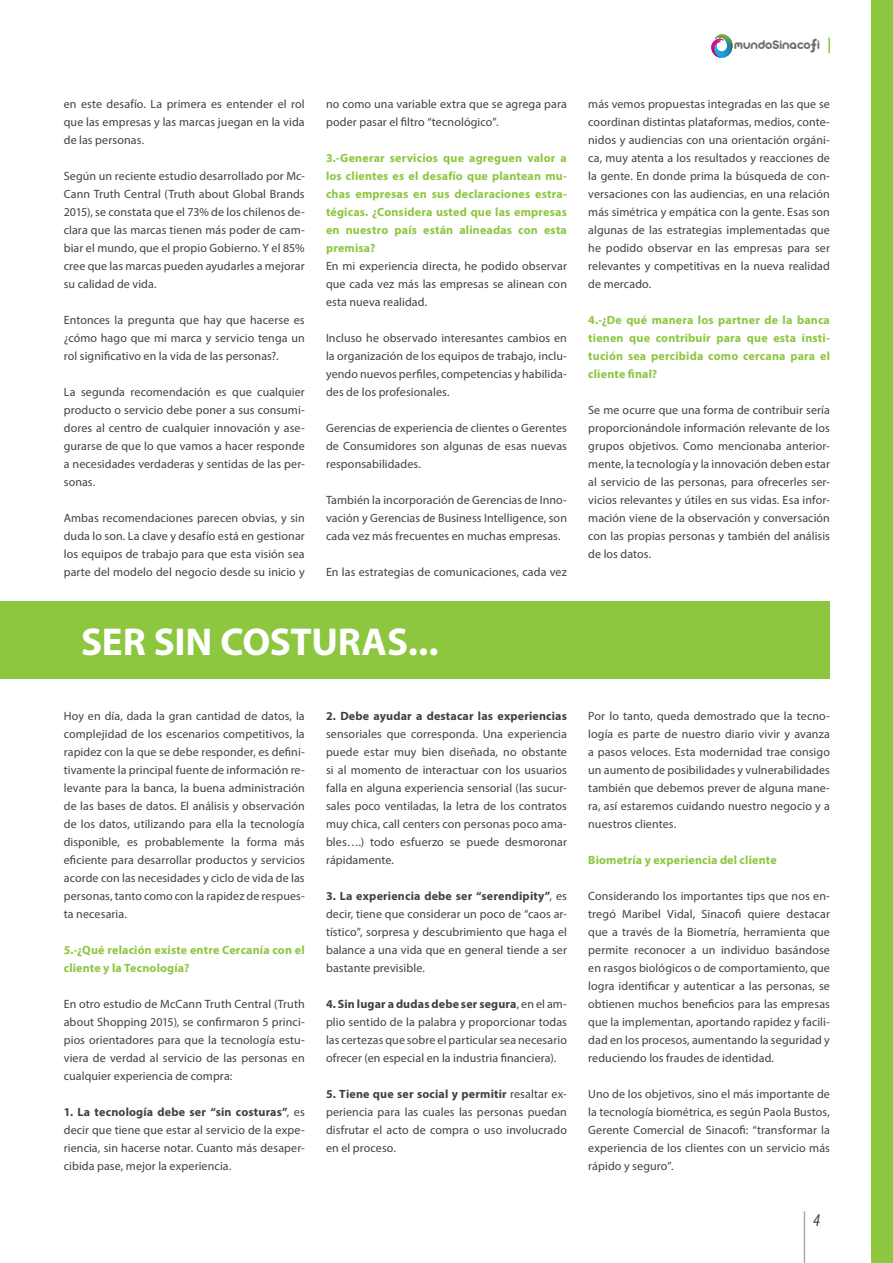
<style>
.page{position:relative;width:893px;height:1263px;background:#fff}
.page>*{position:absolute;margin:0;border:0;box-sizing:border-box;transform-origin:0 0}
.t1{font:700 39px "Myriad Pro";letter-spacing:-.005em;color:#fff}
.t2{font:italic condensed 18px "Myriad Pro";color:#414042}
.t3{font:13.65px "Arista 2.0 Alternate";color:#6d6e71}
.t4{font:12px/18px "Myriad Pro";letter-spacing:.01em;color:#414142;text-align:justify}
.t5{font:700 12px/18px "Myriad Pro";letter-spacing:.015em;color:#8dc63f;text-align:justify}
.t6{font:700 12px "Myriad Pro";letter-spacing:.015em;color:#414142}
.s1{font-size:17.7px}
.s2{font-weight:700}
</style>
<div class="page">
<hr style="left:804px;top:1211px;width:1px;height:52px;background:#a7a9ac">
<svg style="left:828px;top:38px;width:2px;height:15px"></svg>
<svg style="left:711px;top:34px;width:22px;height:24px"></svg>
<div style="left:872px;top:0;width:21px;height:1263px;background:#8dc63f"></div>
<div style="left:0;top:601px;width:829px;height:78px;background:#8dc63f"></div>
<p class="t4" style="left:64px;top:95px;width:242px">en este desafío. La primera es entender el rol que las empresas y las marcas juegan en la vida de las personas.</p>
<p class="t4" style="left:64px;top:167px;width:242px">Según un reciente estudio desarrollado por Mc-Cann Truth Central (Truth about Global Brands 2015), se constata que el 73% de los chilenos de&shy;clara que las marcas tienen más poder de cam&shy;biar el mundo, que el propio Gobierno. Y el 85% cree que las marcas pueden ayudarles a mejorar su calidad de vida.</p>
<p class="t4" style="left:64px;top:311px;width:242px">Entonces la pregunta que hay que hacerse es ¿cómo hago que mi marca y servicio tenga un rol significativo en la vida de las personas?.</p>
<p class="t4" style="left:64px;top:383px;width:242px">La segunda recomendación es que cualquier producto o servicio debe poner a sus consumi&shy;dores al centro de cualquier innovación y ase&shy;gurarse de que lo que vamos a hacer responde a necesidades verdaderas y sentidas de las per&shy;sonas.</p>
<p class="t4" style="left:64px;top:509px;width:242px">Ambas recomendaciones parecen obvias, y sin duda lo son. La clave y desafío está en gestionar los equipos de trabajo para que esta visión sea parte del modelo del negocio desde su inicio y</p>
<p class="t4" style="left:326px;top:95px;width:242px">no como una variable extra que se agrega para poder pasar el filtro “tecnológico”.</p>
<p class="t5" style="left:326px;top:149px;width:242px">3.-Generar servicios que agreguen valor a los clientes es el desafío que plantean mu&shy;chas empresas en sus declaraciones estra&shy;tégicas. ¿Considera usted que las empresas en nuestro país están alineadas con esta premisa?</p>
<p class="t4" style="left:326px;top:257px;width:242px">En mi experiencia directa, he podido observar que cada vez más las empresas se alinean con esta nueva realidad.</p>
<p class="t4" style="left:326px;top:329px;width:242px">Incluso he observado interesantes cambios en la organización de los equipos de trabajo, inclu&shy;yendo nuevos perfiles, competencias y habilida&shy;des de los profesionales.</p>
<p class="t4" style="left:326px;top:419px;width:242px">Gerencias de experiencia de clientes o Gerentes de Consumidores son algunas de esas nuevas responsabilidades.</p>
<p class="t4" style="left:326px;top:491px;width:242px">También la incorporación de Gerencias de Inno&shy;vación y Gerencias de Business Intelligence, son cada vez más frecuentes en muchas empresas.</p>
<p class="t4" style="left:326px;top:563px;width:242px">En las estrategias de comunicaciones, cada vez</p>
<h1 class="t1" style="left:81px;top:616px;width:359px">SER SIN COSTURAS...</h1>
<p class="t3" style="left:734px;top:36px;width:87px">mundoSinaco i<span class="s1">f</span></p>
<p class="t4" style="left:588px;top:95px;width:243px">más vemos propuestas integradas en las que se coordinan distintas plataformas, medios, conte&shy;nidos y audiencias con una orientación orgáni&shy;ca, muy atenta a los resultados y reacciones de la gente. En donde prima la búsqueda de con&shy;versaciones con las audiencias, en una relación más simétrica y empática con la gente. Esas son algunas de las estrategias implementadas que he podido observar en las empresas para ser relevantes y competitivas en la nueva realidad de mercado.</p>
<p class="t5" style="left:588px;top:311px;width:243px">4.-¿De qué manera los partner de la banca tienen que contribuir para que esta insti&shy;tución sea percibida como cercana para el cliente final?</p>
<p class="t4" style="left:588px;top:401px;width:243px">Se me ocurre que una forma de contribuir sería proporcionándole información relevante de los grupos objetivos. Como mencionaba anterior&shy;mente, la tecnología y la innovación deben estar al servicio de las personas, para ofrecerles ser&shy;vicios relevantes y útiles en sus vidas. Esa infor&shy;mación viene de la observación y conversación con las propias personas y también del análisis de los datos.</p>
<p class="t4" style="left:64px;top:707px;width:242px">Hoy en día, dada la gran cantidad de datos, la complejidad de los escenarios competitivos, la rapidez con la que se debe responder, es defini&shy;tivamente la principal fuente de información re&shy;levante para la banca, la buena administración de las bases de datos. El análisis y observación de los datos, utilizando para ella la tecnología disponible, es probablemente la forma más eficiente para desarrollar productos y servicios acorde con las necesidades y ciclo de vida de las personas, tanto como con la rapidez de respues&shy;ta necesaria.</p>
<p class="t5" style="left:64px;top:941px;width:242px">5.-¿Qué relación existe entre Cercanía con el cliente y la Tecnología?</p>
<p class="t4" style="left:64px;top:995px;width:242px">En otro estudio de McCann Truth Central (Truth about Shopping 2015), se confirmaron 5 princi&shy;pios orientadores para que la tecnología estu&shy;viera de verdad al servicio de las personas en cualquier experiencia de compra:</p>
<p class="t4" style="left:64px;top:1103px;width:242px"><span class="s2">1. La tecnología debe ser “sin costuras”</span>, es decir que tiene que estar al servicio de la expe&shy;riencia, sin hacerse notar. Cuanto más desaper&shy;cibida pase, mejor la experiencia.</p>
<p class="t6" style="left:326px;top:708px;width:242px">2. Debe ayudar a destacar las experiencias</p>
<p class="t4" style="left:326px;top:725px;width:242px">sensoriales que corresponda. Una experiencia puede estar muy bien diseñada, no obstante si al momento de interactuar con los usuarios falla en alguna experiencia sensorial (las sucur&shy;sales poco ventiladas, la letra de los contratos muy chica, call centers con personas poco ama&shy;bles….) todo esfuerzo se puede desmoronar rápidamente.</p>
<p class="t4" style="left:326px;top:887px;width:242px"><span class="s2">3. La experiencia debe ser “serendipity”</span>, es decir, tiene que considerar un poco de “caos ar&shy;tístico”, sorpresa y descubrimiento que haga el balance a una vida que en general tiende a ser bastante previsible.</p>
<p class="t4" style="left:326px;top:995px;width:242px"><span class="s2">4. Sin lugar a dudas debe ser segura</span>, en el am&shy;plio sentido de la palabra y proporcionar todas las certezas que sobre el particular sea necesario ofrecer (en especial en la industria financiera).</p>
<p class="t4" style="left:326px;top:1085px;width:242px"><span class="s2">5. Tiene que ser social y permitir</span> resaltar ex&shy;periencia para las cuales las personas puedan disfrutar el acto de compra o uso involucrado en el proceso.</p>
<p class="t4" style="left:588px;top:707px;width:243px">Por lo tanto, queda demostrado que la tecno&shy;logía es parte de nuestro diario vivir y avanza a pasos veloces. Esta modernidad trae consigo un aumento de posibilidades y vulnerabilidades también que debemos prever de alguna mane&shy;ra, así estaremos cuidando nuestro negocio y a nuestros clientes.</p>
<p class="t5" style="left:588px;top:851px;width:190px">Biometría y experiencia del cliente</p>
<p class="t4" style="left:588px;top:887px;width:243px">Considerando los importantes tips que nos en&shy;tregó Maribel Vidal, Sinacofi quiere destacar que a través de la Biometría, herramienta que permite reconocer a un individuo basándose en rasgos biológicos o de comportamiento, que logra identificar y autenticar a las personas, se obtienen muchos beneficios para las empresas que la implementan, aportando rapidez y facili&shy;dad en los procesos, aumentando la seguridad y reduciendo los fraudes de identidad.</p>
<p class="t4" style="left:588px;top:1085px;width:243px">Uno de los objetivos, sino el más importante de la tecnología biométrica, es según Paola Bustos, Gerente Comercial de Sinacofi: “transformar la experiencia de los clientes con un servicio más rápido y seguro”.</p>
<h2 class="t2" style="left:813px;top:1209px;width:8px">4</h2>
</div>
